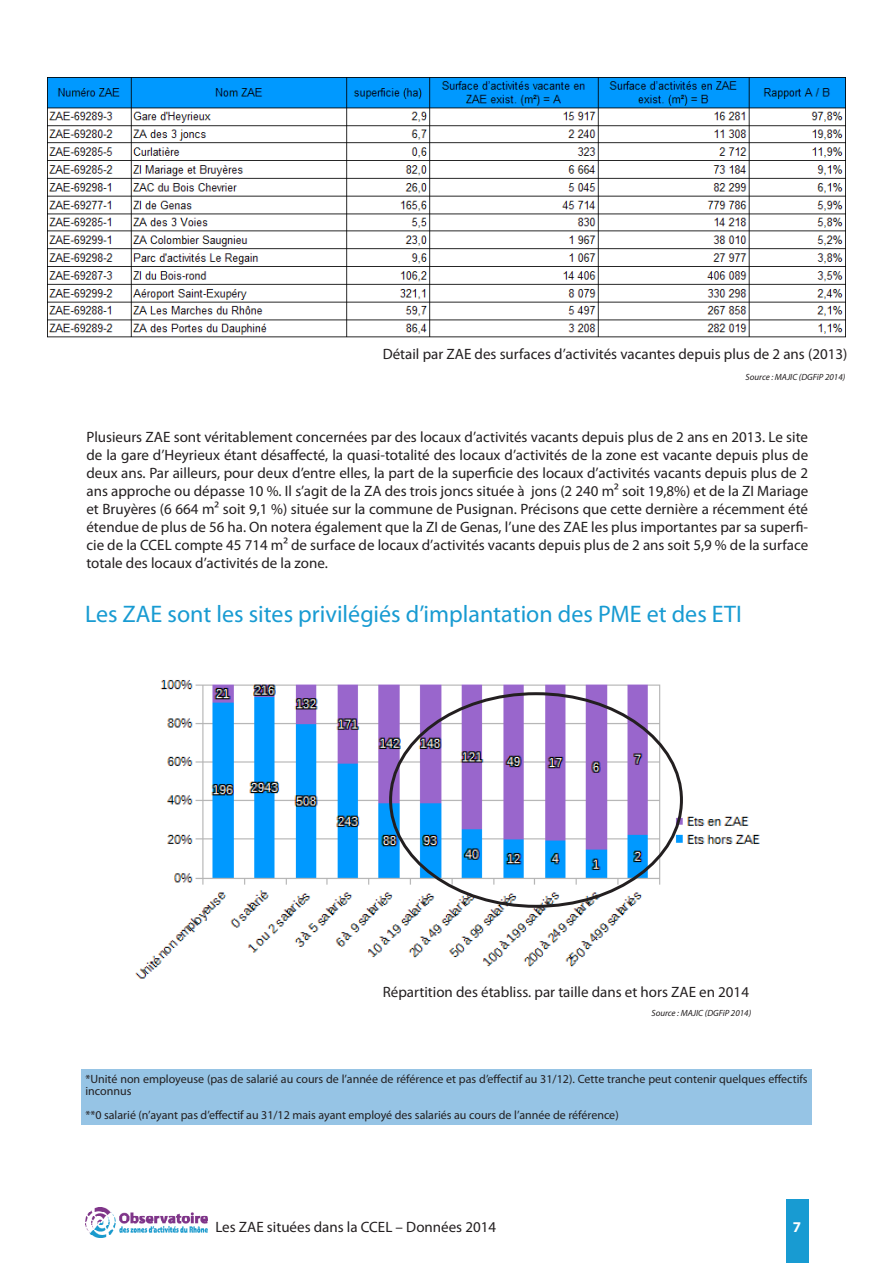
<style>
.page{position:relative;width:893px;height:1263px;background:#fff}
.page>*{position:absolute;margin:0;border:0;box-sizing:border-box;transform-origin:0 0}
.t1{font:24px "Myriad Pro";color:#189bd2}
.t2{font:15px/18px "Myriad Pro";color:#231f20;text-align:justify}
.t3{font:700 15px "Myriad Pro";color:#fff}
.t4{font:12px/12px "Myriad Pro";color:#231f20}
.t5{font:italic 9px "Myriad Pro";color:#231f20}
</style>
<div class="page">
<img style="left:85px;top:1207px;width:122px;height:30px">
<div style="left:786px;top:1199px;width:22px;height:64px;background:#189bd2"></div>
<img style="left:48px;top:78px;width:797px;height:260px">
<img style="left:135px;top:680px;width:625px;height:299px">
<div style="left:81px;top:1069px;width:731px;height:56px;background:#96c4e5"></div>
<p class="t2" style="left:383px;top:344px;width:466px">Détail par ZAE des surfaces d’activités vacantes depuis plus de 2 ans (2013)</p>
<p class="t5" style="left:745px;top:372px;width:101px">Source : MAJIC (DGFiP 2014)</p>
<p class="t2" style="left:86px;top:427px;width:723px">Plusieurs ZAE sont véritablement concernées par des locaux d’activités vacants depuis plus de 2 ans en 2013. Le site de la gare d’Heyrieux étant désaffecté, la quasi-totalité des locaux d’activités de la zone est vacante depuis plus de deux ans. Par ailleurs, pour deux d’entre elles, la part de la superficie des locaux d’activités vacants depuis plus de 2 ans approche ou dépasse 10 %. Il s’agit de la ZA des trois joncs située à jons (2 240 m² soit 19,8%) et de la ZI Mariage et Bruyères (6 664 m² soit 9,1 %) située sur la commune de Pusignan. Précisons que cette dernière a récemment été étendue de plus de 56 ha. On notera également que la ZI de Genas, l’une des ZAE les plus importantes par sa superfi&shy;cie de la CCEL compte 45 714 m² de surface de locaux d’activités vacants depuis plus de 2 ans soit 5,9 % de la surface totale des locaux d’activités de la zone.</p>
<p class="t1" style="left:85px;top:599px;width:658px">Les ZAE sont les sites privilégiés d’implantation des PME et des ETI</p>
<p class="t2" style="left:383px;top:983px;width:368px">Répartition des établiss. par taille dans et hors ZAE en 2014</p>
<p class="t5" style="left:651px;top:1007px;width:101px">Source : MAJIC (DGFiP 2014)</p>
<p class="t4" style="left:85px;top:1072px;width:724px">*Unité non employeuse (pas de salarié au cours de l’année de référence et pas d’effectif au 31/12). Cette tranche peut contenir quelques effectifs inconnus</p>
<p class="t4" style="left:85px;top:1108px;width:535px">**0 salarié (n’ayant pas d’effectif au 31/12 mais ayant employé des salariés au cours de l’année de référence)</p>
<p class="t2" style="left:215px;top:1218px;width:282px">Les ZAE situées dans la CCEL – Données 2014</p>
<p class="t3" style="left:793px;top:1217px;width:10px">7</p>
</div>
